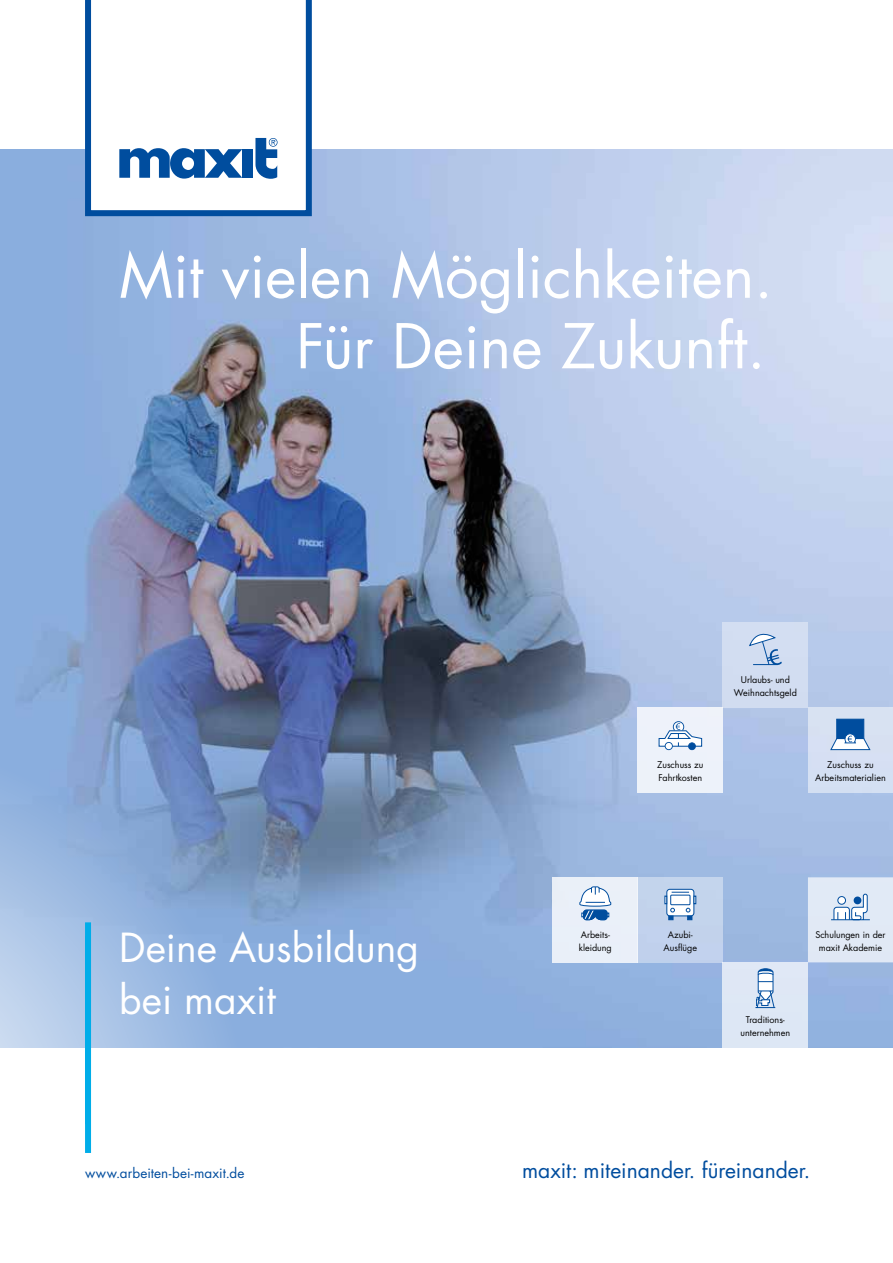
<style>
.page{position:relative;width:893px;height:1263px;background:#fff}
.page>*{position:absolute;margin:0;border:0;box-sizing:border-box;transform-origin:0 0}
.t1{font:60px/70.5px "Futura LT Pro";color:#fff;text-align:right}
.t2{font:39px/51.3px "Futura LT Pro";color:#fff}
.t3{font:21px "Futura LT Pro";color:#004d9e}
.t4{font:13.5px "Futura LT Pro";letter-spacing:.005em;color:#004d9e}
.t5{font:9px/12.9px "Futura LT Pro";color:#000;text-align:center}
</style>
<div class="page">
<img style="left:0;top:149px;width:893px;height:898px">
<svg style="left:0;top:737px;width:248px;height:416px"></svg>
<div style="left:85px;top:922px;width:6px;height:231px;background:#00ade9"></div>
<svg style="left:85px;top:0;width:227px;height:216px"></svg>
<div style="left:242px;top:149px;width:11px;height:29px;background:#004d9e"></div>
<svg style="left:119px;top:148px;width:123px;height:31px"></svg>
<svg style="left:255px;top:138px;width:23px;height:41px"></svg>
<div style="left:808px;top:707px;width:85px;height:85px;background:#d7e0f3"></div>
<div style="left:553px;top:877px;width:85px;height:85px;background:#eaf0f9"></div>
<div style="left:723px;top:622px;width:85px;height:85px;background:#d2ddf1"></div>
<svg style="left:749px;top:633px;width:33px;height:33px"></svg>
<div style="left:638px;top:707px;width:85px;height:85px;background:#edf2fa"></div>
<div style="left:638px;top:877px;width:85px;height:85px;background:#c2d2ec"></div>
<svg style="left:667px;top:889px;width:27px;height:27px"></svg>
<div style="left:666px;top:889px;width:28px;height:27px;border:1px solid #004d9e;border-radius:3px"></div>
<svg style="left:664px;top:892px;width:32px;height:28px"></svg>
<div style="left:808px;top:877px;width:85px;height:85px;background:#e1e9f5"></div>
<div style="left:723px;top:962px;width:85px;height:89px;background:#dee7f5"></div>
<svg style="left:658px;top:721px;width:45px;height:29px"></svg>
<div style="left:836px;top:719px;width:28px;height:20px;background:#004d9e;border:1px solid #004d9e"></div>
<svg style="left:830px;top:733px;width:41px;height:18px"></svg>
<svg style="left:755px;top:968px;width:21px;height:41px"></svg>
<svg style="left:579px;top:886px;width:33px;height:35px"></svg>
<svg style="left:831px;top:893px;width:39px;height:28px"></svg>
<h1 class="t1" style="left:119px;top:240px;width:655px">Mit vielen Möglichkeiten.<br>Für Deine Zukunft.</h1>
<h2 class="t2" style="left:119px;top:922px;width:301px">Deine Ausbildung bei maxit</h2>
<h3 class="t4" style="left:85px;top:1164px;width:161px">www.arbeiten-bei-maxit.de</h3>
<p class="t5" style="left:657px;top:758px;width:48px;text-align:left">Zuschuss zu<br>Fahrtkosten</p>
<p class="t5" style="left:734px;top:673px;width:64px">Urlaubs- und<br>Weihnachtsgeld</p>
<p class="t5" style="left:815px;top:758px;width:72px">Zuschuss zu<br>Arbeitsmaterialien</p>
<p class="t5" style="left:579px;top:928px;width:35px;text-align:left">Arbeits&shy;kleidung</p>
<p class="t5" style="left:815px;top:928px;width:72px">Schulungen in der maxit Akademie</p>
<p class="t5" style="left:664px;top:928px;width:35px">Azubi-<br>Ausflüge</p>
<p class="t5" style="left:740px;top:1013px;width:51px">Traditions&shy;unternehmen</p>
<h3 class="t3" style="left:522px;top:1156px;width:290px">maxit: miteinander. füreinander.</h3>
</div>
